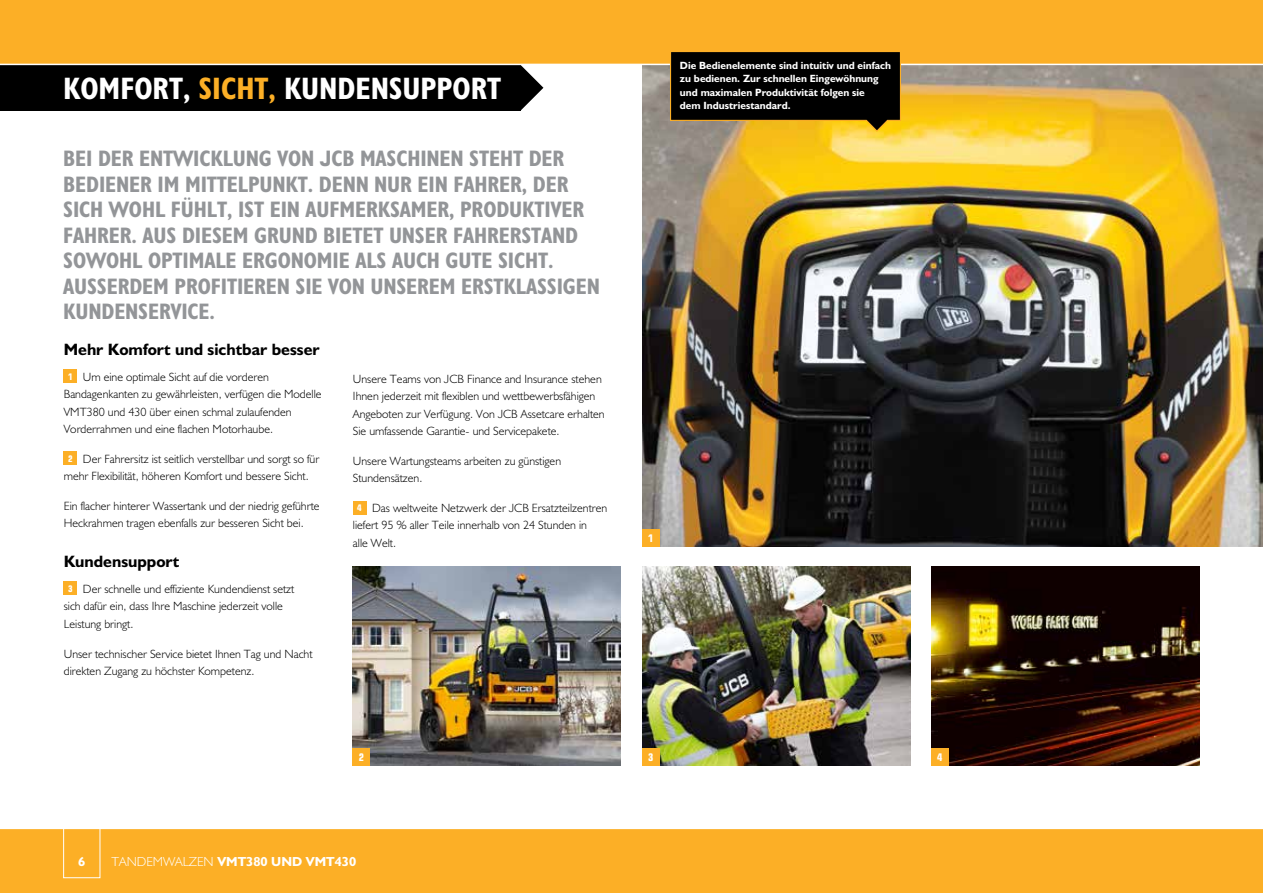
<style>
.page{position:relative;width:1263px;height:893px;background:#fff}
.page>*{position:absolute;margin:0;border:0;box-sizing:border-box;transform-origin:0 0}
.t1{font:31.2px "JCB Bold Condensed";color:#fff}
.t2{font:22.5px/25.5px "JCB Bold Condensed";letter-spacing:-.005em;color:#939598}
.t3{font:16.5px "JCB Bold";color:#000}
.t4{font:13.2px "JCB Bold";color:#fff}
.t5{font:12px/17.2px "JCB Light";color:#000}
.t6{font:10.5px/13.5px "JCB Bold";color:#fff}
.t7{font:700 condensed 10.5px "Square 721 BT";color:#fff}
.s1{color:#fcaf26}
.s2{font-family:"Square 721 BT";font-weight:700;font-stretch:condensed;font-size:9.15px;color:#fff}
.s3{font-family:"JCB Light"}
</style>
<div class="page">
<svg style="left:521px;top:65px;width:22px;height:45px"></svg>
<div style="left:0;top:54px;width:521px;height:57px;background:#000"></div>
<img style="left:642px;top:65px;width:620px;height:481px">
<img style="left:353px;top:567px;width:268px;height:198px">
<img style="left:931px;top:567px;width:268px;height:198px">
<img style="left:642px;top:567px;width:268px;height:198px">
<div style="left:0;top:828px;width:1263px;height:65px;background:#fcaf26"></div>
<div style="left:0;top:0;width:1263px;height:64px;background:#fcaf26"></div>
<hr style="left:0;top:64px;width:1263px;height:1px;background:#fff">
<div style="left:63px;top:819px;width:37px;height:59px;border:1px solid #fff"></div>
<div style="left:931px;top:748px;width:17px;height:17px;background:#fcaf26"></div>
<div style="left:642px;top:748px;width:17px;height:17px;background:#fcaf26"></div>
<div style="left:353px;top:748px;width:17px;height:17px;background:#fcaf26"></div>
<div style="left:642px;top:529px;width:17px;height:17px;background:#fcaf26"></div>
<hr style="left:1262px;top:0;width:1px;height:893px;background:#e6e7e8">
<div style="left:64px;top:370px;width:13px;height:13px;background:#fcaf26"></div>
<div style="left:64px;top:451px;width:13px;height:14px;background:#fcaf26"></div>
<div style="left:64px;top:582px;width:13px;height:13px;background:#fcaf26"></div>
<div style="left:353px;top:501px;width:13px;height:13px;background:#fcaf26"></div>
<svg style="left:669px;top:52px;width:232px;height:81px"></svg>
<hr style="left:0;top:828px;width:1263px;height:1px;background:#fff">
<h1 class="t1" style="left:63px;top:69px;width:439px">KOMFORT, <span class="s1">SICHT,</span> KUNDENSUPPORT</h1>
<p class="t2" style="left:63px;top:145px;width:538px">BEI DER ENTWICKLUNG VON JCB MASCHINEN STEHT DER BEDIENER IM MITTELPUNKT. DENN NUR EIN FAHRER, DER SICH WOHL FÜHLT, IST EIN AUFMERKSAMER, PRODUKTIVER FAHRER. AUS DIESEM GRUND BIETET UNSER FAHRERSTAND SOWOHL OPTIMALE ERGONOMIE ALS AUCH GUTE SICHT.<br>AUSSERDEM PROFITIEREN SIE VON UNSEREM ERSTKLASSIGEN KUNDENSERVICE.</p>
<h3 class="t3" style="left:64px;top:339px;width:257px">Mehr Komfort und sichtbar besser</h3>
<p class="t5" style="left:64px;top:368px;width:259px;text-indent:4px"><span class="s2">1</span> Um eine optimale Sicht auf die vorderen Bandagenkanten zu gewährleisten, verfügen die Modelle VMT380 und 430 über einen schmal zulaufenden Vorderrahmen und eine flachen Motorhaube.</p>
<p class="t5" style="left:64px;top:450px;width:257px;text-indent:4px"><span class="s2">2</span> Der Fahrersitz ist seitlich verstellbar und sorgt so für mehr Flexibilität, höheren Komfort und bessere Sicht.</p>
<p class="t5" style="left:64px;top:497px;width:257px">Ein flacher hinterer Wassertank und der niedrig geführte<br>Heckrahmen tragen ebenfalls zur besseren Sicht bei.</p>
<h3 class="t3" style="left:64px;top:551px;width:117px">Kundensupport</h3>
<p class="t5" style="left:64px;top:580px;width:232px;text-indent:4px"><span class="s2">3</span> Der schnelle und effiziente Kundendienst setzt sich dafür ein, dass Ihre Maschine jederzeit volle<br>Leistung bringt.</p>
<p class="t5" style="left:64px;top:645px;width:250px">Unser technischer Service bietet Ihnen Tag und Nacht direkten Zugang zu höchster Kompetenz.</p>
<p class="t5" style="left:353px;top:370px;width:253px">Unsere Teams von JCB Finance and Insurance stehen Ihnen jederzeit mit flexiblen und wettbewerbsfähigen Angeboten zur Verfügung. Von JCB Assetcare erhalten Sie umfassende Garantie- und Servicepakete.</p>
<p class="t5" style="left:353px;top:452px;width:210px">Unsere Wartungsteams arbeiten zu günstigen<br>Stundensätzen.</p>
<p class="t5" style="left:353px;top:499px;width:256px;text-indent:4px"><span class="s2">4</span> Das weltweite Netzwerk der JCB Ersatzteilzentren liefert 95 % aller Teile innerhalb von 24 Stunden in<br>alle Welt.</p>
<p class="t6" style="left:680px;top:58px;width:213px">Die Bedienelemente sind intuitiv und einfach zu bedienen. Zur schnellen Eingewöhnung und maximalen Produktivität folgen sie<br>dem Industriestandard.</p>
<p class="t7" style="left:648px;top:532px;width:7px">1</p>
<p class="t7" style="left:359px;top:751px;width:7px">2</p>
<p class="t7" style="left:648px;top:751px;width:7px">3</p>
<p class="t7" style="left:937px;top:751px;width:7px">4</p>
<p class="t4" style="left:78px;top:853px;width:9px">6</p>
<p class="t4" style="left:112px;top:853px;width:246px"><span class="s3">TANDEMWALZEN</span> VMT380 UND VMT430</p>
</div>
